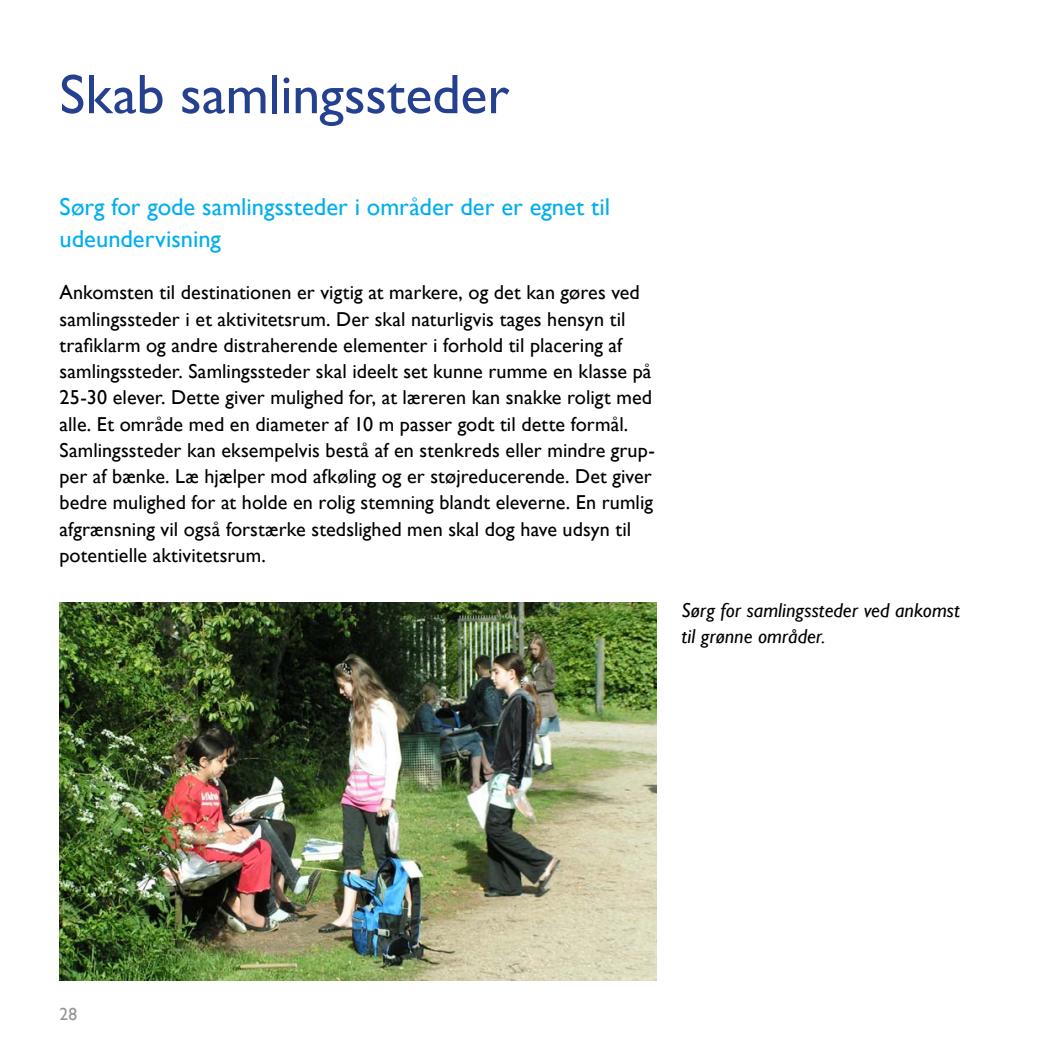
<style>
.page{position:relative;width:1042px;height:1042px;background:#fff}
.page>*{position:absolute;margin:0;border:0;box-sizing:border-box;transform-origin:0 0}
.overskrift1{font:56px "Gill Sans";letter-spacing:-.005em;color:#25408f}
.Statements{font:24.5px/31.5px "Gill Sans";color:#00aeef}
.Brød{font:20.12px/26.2px "Gill Sans";letter-spacing:.005em;color:#000}
.Figurtekst{font:italic 20.12px/26.2px "Gill Sans";color:#000}
.t1{font:17.5px "Gill Sans";color:#939598}
</style>
<div class="page">
<img style="left:60px;top:603px;width:596px;height:377px">
<p class="overskrift1" style="left:60px;top:62px;width:451px">Skab samlingssteder</p>
<p class="Statements" style="left:60px;top:192px;width:552px">Sørg for gode samlingssteder i områder der er egnet til udeundervisning</p>
<p class="Brød" style="left:60px;top:280px;width:597px">Ankomsten til destinationen er vigtig at markere, og det kan gøres ved samlingssteder i et aktivitetsrum. Der skal naturligvis tages hensyn til trafiklarm og andre distraherende elementer i forhold til placering af samlingssteder. Samlingssteder skal ideelt set kunne rumme en klasse på 25-30 elever. Dette giver mulighed for, at læreren kan snakke roligt med alle. Et område med en diameter af 10 m passer godt til dette formål.<br>Samlingssteder kan eksempelvis bestå af en stenkreds eller mindre grup&shy;per af bænke. Læ hjælper mod afkøling og er støjreducerende. Det giver bedre mulighed for at holde en rolig stemning blandt eleverne. En rumlig afgrænsning vil også forstærke stedslighed men skal dog have udsyn til potentielle aktivitetsrum.</p>
<p class="Figurtekst" style="left:681px;top:597px;width:280px">Sørg for samlingssteder ved ankomst til grønne områder.</p>
<p class="t1" style="left:60px;top:1004px;width:19px">28</p>
</div>
